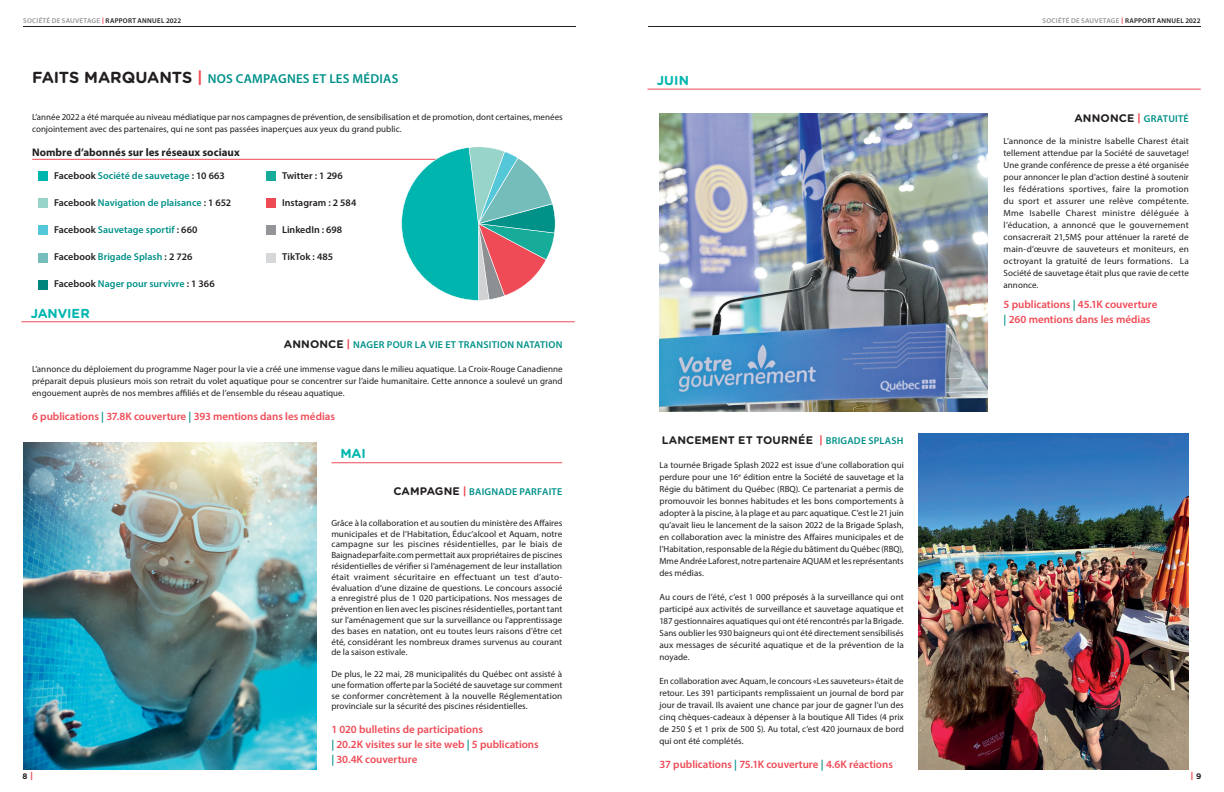
<style>
.page{position:relative;width:1224px;height:792px;background:#fff}
.page>*{position:absolute;margin:0;border:0;box-sizing:border-box;transform-origin:0 0}
.t1{font:600 13px "Myriad Pro";letter-spacing:.02em;color:#009189}
.t2{font:700 13px "Gotham Rounded";letter-spacing:-.005em;color:#00b5ae}
.t3{font:600 11px "Myriad Pro";letter-spacing:-.005em;color:#ef4b55}
.t4{font:700 11px "Myriad Pro";color:#231f20}
.t5{font:700 11px "Gotham Rounded";letter-spacing:.015em;color:#231f20}
.t6{font:600 10px "Myriad Pro";letter-spacing:.005em;color:#009189}
.t7{font:600 10px "Myriad Pro";color:#231f20}
.t8{font:600 10px "Myriad Pro";letter-spacing:.025em;color:#009189}
.t9{font:9px/12px "Myriad Pro";letter-spacing:.005em;color:#231f20;text-align:justify}
.t10{font:700 9px "Gotham Rounded";color:#ef4b55}
.t11{font:700 8px "Gotham Rounded";color:#231f20}
.t12{font:600 7px "Myriad Pro";letter-spacing:.035em;color:#939598}
.s1{font-family:"Gotham Rounded";font-weight:700;color:#ef4b55}
.s2{color:#231f20}
.s3{font-family:"Gotham Rounded";font-weight:700;font-size:16px;color:#231f20}
.s4{font-family:"Gotham Rounded";font-weight:700;font-size:16px;color:#ef4b55}
.s5{color:#009189}
.s6{font-family:"Gotham Rounded";font-weight:700;font-size:11px;color:#231f20}
.s7{font-family:"Gotham Rounded";font-weight:700;font-size:11px;color:#ef4b55}
.s8{color:#ef4b55}
.s9{font-family:"Myriad Pro";font-weight:600;font-size:10px;color:#009189}
.s10{font-size:9px;color:#ef4b55}
.s11{font-size:8px;color:#231f20}
</style>
<div class="page">
<hr style="left:23px;top:26px;width:553px;height:1px;background:#231f20">
<hr style="left:648px;top:26px;width:553px;height:1px;background:#231f20">
<hr style="left:22px;top:321px;width:553px;height:1px;background:#ef4b55">
<hr style="left:33px;top:159px;width:411px;height:1px;background:#ef4b55">
<hr style="left:648px;top:89px;width:552px;height:1px;background:#ef4b55">
<hr style="left:332px;top:462px;width:230px;height:1px;background:#ef4b55">
<img style="left:23px;top:442px;width:294px;height:327px">
<img style="left:918px;top:433px;width:271px;height:336px">
<img style="left:659px;top:113px;width:329px;height:298px">
<svg style="left:401px;top:147px;width:154px;height:154px"></svg>
<div style="left:39px;top:171px;width:9px;height:10px;background:#00b5ae"></div>
<div style="left:266px;top:171px;width:10px;height:10px;background:#16ac99"></div>
<div style="left:39px;top:199px;width:9px;height:9px;background:#98d4c9"></div>
<div style="left:266px;top:199px;width:10px;height:9px;background:#ef4b55"></div>
<div style="left:39px;top:226px;width:9px;height:9px;background:#54c7d9"></div>
<div style="left:266px;top:226px;width:10px;height:9px;background:#939598"></div>
<div style="left:39px;top:253px;width:9px;height:9px;background:#75bebb"></div>
<div style="left:266px;top:253px;width:10px;height:9px;background:#d6d7d9"></div>
<div style="left:39px;top:280px;width:9px;height:10px;background:#00857d"></div>
<p class="t12" style="left:23px;top:16px;width:159px">SOCIÉTÉ DE SAUVETAGE <span class="s1">|</span> <span class="s2">RAPPORT ANNUEL 2022</span></p>
<p class="t12" style="left:1043px;top:16px;width:159px">SOCIÉTÉ DE SAUVETAGE <span class="s1">|</span> <span class="s2">RAPPORT ANNUEL 2022</span></p>
<p class="t1" style="left:32px;top:71px;width:368px"><span class="s3">FAITS MARQUANTS</span> <span class="s4">|</span> NOS CAMPAGNES ET LES MÉDIAS</p>
<p class="t9" style="left:32px;top:111px;width:532px">L’année 2022 a été marquée au niveau médiatique par nos campagnes de prévention, de sensibilisation et de promotion, dont certaines, menées conjointement avec des partenaires, qui ne sont pas passées inaperçues aux yeux du grand public.</p>
<p class="t4" style="left:32px;top:145px;width:209px">Nombre d’abonnés sur les réseaux sociaux</p>
<p class="t6" style="left:54px;top:169px;width:172px"><span class="s2">Facebook</span> Société de sauvetage <span class="s2">: 10 663</span></p>
<p class="t6" style="left:54px;top:196px;width:179px"><span class="s2">Facebook</span> Navigation de plaisance <span class="s2">: 1 652</span></p>
<p class="t6" style="left:54px;top:223px;width:145px"><span class="s2">Facebook</span> Sauvetage sportif <span class="s2">: 660</span></p>
<p class="t7" style="left:54px;top:250px;width:140px">Facebook <span class="s5">Brigade Splash</span> : 2 726</p>
<p class="t6" style="left:54px;top:277px;width:162px"><span class="s2">Facebook</span> Nager pour survivre <span class="s2">: 1 366</span></p>
<p class="t2" style="left:31px;top:304px;width:61px">JANVIER</p>
<p class="t7" style="left:282px;top:169px;width:62px">Twitter : 1 296</p>
<p class="t7" style="left:282px;top:196px;width:76px">Instagram : 2 584</p>
<p class="t7" style="left:282px;top:223px;width:62px">LinkedIn : 698</p>
<p class="t7" style="left:282px;top:250px;width:53px">TikTok : 485</p>
<p class="t8" style="left:284px;top:338px;width:280px"><span class="s6">ANNONCE</span> <span class="s7">|</span> NAGER POUR LA VIE ET TRANSITION NATATION</p>
<p class="t9" style="left:32px;top:363px;width:532px">L’annonce du déploiement du programme Nager pour la vie a créé une immense vague dans le milieu aquatique. La Croix-Rouge Canadienne préparait depuis plusieurs mois son retrait du volet aquatique pour se concentrer sur l’aide humanitaire. Cette annonce a soulevé un grand engouement auprès de nos membres affiliés et de l’ensemble du réseau aquatique.</p>
<p class="t3" style="left:32px;top:409px;width:304px">6 publications <span class="s5">|</span> 37.8K couverture <span class="s5">|</span> 393 mentions dans les médias</p>
<p class="t2" style="left:657px;top:71px;width:34px">JUIN</p>
<p class="t8" style="left:1075px;top:112px;width:116px"><span class="s6">ANNONCE</span> <span class="s7">|</span> GRATUITÉ</p>
<p class="t9" style="left:1004px;top:135px;width:187px">L’annonce de la ministre Isabelle Charest était tellement attendue par la Société de sauvetage!<br>Une grande conférence de presse a été organisée pour annoncer le plan d’action destiné à soutenir les fédérations sportives, faire la promotion du sport et assurer une relève compétente.<br>Mme Isabelle Charest ministre déléguée à l’éducation, a annoncé que le gouvernement consacrerait 21,5M$ pour atténuer la rareté de main-d’œuvre de sauveteurs et moniteurs, en octroyant la gratuité de leurs formations. La Société de sauvetage était plus que ravie de cette annonce.</p>
<p class="t3" style="left:1004px;top:297px;width:155px">5 publications <span class="s5">|</span> 45.1K couverture</p>
<p class="t3" style="left:1004px;top:312px;width:148px"><span class="s5">|</span> 260 mentions dans les médias</p>
<p class="t5" style="left:662px;top:432px;width:243px">LANCEMENT ET TOURNÉE <span class="s8">|</span> <span class="s9">BRIGADE SPLASH</span></p>
<p class="t9" style="left:660px;top:459px;width:246px">La tournée Brigade Splash 2022 est issue d’une collaboration qui perdure pour une 16<sup>e</sup> édition entre la Société de sauvetage et la Régie du bâtiment du Québec (RBQ). Ce partenariat a permis de promouvoir les bonnes habitudes et les bons comportements à adopter à la piscine, à la plage et au parc aquatique. C’est le 21 juin qu’avait lieu le lancement de la saison 2022 de la Brigade Splash, en collaboration avec la ministre des Affaires municipales et de l’Habitation, responsable de la Régie du bâtiment du Québec (RBQ), Mme Andrée Laforest, notre partenaire AQUAM et les représentants des médias.</p>
<p class="t9" style="left:660px;top:591px;width:246px">Au cours de l’été, c’est 1 000 préposés à la surveillance qui ont participé aux activités de surveillance et sauvetage aquatique et 187 gestionnaires aquatiques qui ont été rencontrés par la Brigade.<br>Sans oublier les 930 baigneurs qui ont été directement sensibilisés aux messages de sécurité aquatique et de la prévention de la noyade.</p>
<p class="t9" style="left:660px;top:675px;width:246px">En collaboration avec Aquam, le concours «Les sauveteurs» était de retour. Les 391 participants remplissaient un journal de bord par jour de travail. Ils avaient une chance par jour de gagner l’un des cinq chèques-cadeaux à dépenser à la boutique All Tides (4 prix de 250 $ et 1 prix de 500 $). Au total, c’est 420 journaux de bord qui ont été complétés.</p>
<p class="t3" style="left:660px;top:757px;width:235px">37 publications <span class="s5">|</span> 75.1K couverture <span class="s5">|</span> 4.6K réactions</p>
<p class="t2" style="left:340px;top:444px;width:27px">MAI</p>
<p class="t6" style="left:393px;top:486px;width:170px"><span class="s6">CAMPAGNE</span> <span class="s7">|</span> BAIGNADE PARFAITE</p>
<p class="t9" style="left:331px;top:517px;width:232px;line-height:10.8px">Grâce à la collaboration et au soutien du ministère des Affaires municipales et de l’Habitation, Éduc’alcool et Aquam, notre campagne sur les piscines résidentielles, par le biais de Baignadeparfaite.com permettait aux propriétaires de piscines résidentielles de vérifier si l’aménagement de leur installation était vraiment sécuritaire en effectuant un test d’auto&shy;évaluation d’une dizaine de questions. Le concours associé a enregistré plus de 1 020 participations. Nos messages de prévention en lien avec les piscines résidentielles, portant tant sur l’aménagement que sur la surveillance ou l’apprentissage des bases en natation, ont eu toutes leurs raisons d’être cet été, considérant les nombreux drames survenus au courant de la saison estivale.</p>
<p class="t9" style="left:331px;top:669px;width:233px;line-height:10.8px">De plus, le 22 mai, 28 municipalités du Québec ont assisté à une formation offerte par la Société de sauvetage sur comment se conformer concrètement à la nouvelle Réglementation provinciale sur la sécurité des piscines résidentielles.</p>
<p class="t3" style="left:331px;top:723px;width:153px">1 020 bulletins de participations</p>
<p class="t3" style="left:331px;top:738px;width:209px"><span class="s5">|</span> 20.2K visites sur le site web <span class="s5">|</span> 5 publications</p>
<p class="t3" style="left:331px;top:753px;width:88px"><span class="s5">|</span> 30.4K couverture</p>
<p class="t11" style="left:23px;top:771px;width:12px">8 <span class="s10">|</span></p>
<p class="t10" style="left:1190px;top:770px;width:13px">| <span class="s11">9</span></p>
</div>
